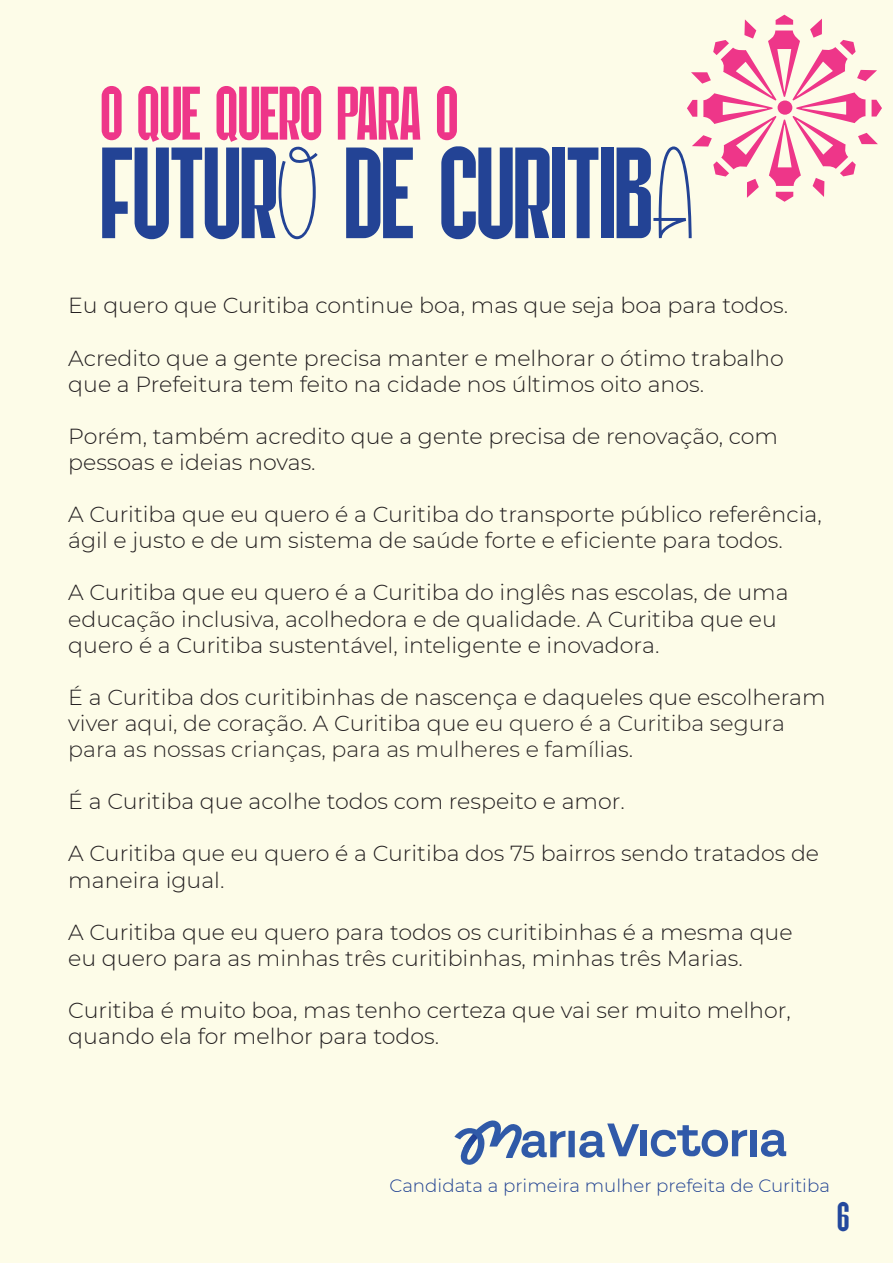
<style>
.page{position:relative;width:893px;height:1263px;background:#fdfce8}
.page>*{position:absolute;margin:0;border:0;box-sizing:border-box;transform-origin:0 0}
.t1{font:129.45px "Aalto Display Personal use";color:#234395}
.t2{font:75.6px "Aalto Display Personal use";color:#ee3689}
.t3{font:41.1px "Aalto Display Personal use";color:#23489d}
.t4{font:300 21.75px/26.1px "Montserrat";color:#231f20}
.t5{font:300 18px "Montserrat";color:#214292}
.s1{color:rgb(35 31 32/.97)}
</style>
<div class="page">
<svg style="left:687px;top:15px;width:195px;height:187px"></svg>
<div style="left:640px;top:1130px;width:7px;height:26px;background:#315aa9"></div>
<svg style="left:651px;top:1125px;width:96px;height:32px"></svg>
<div style="left:750px;top:1130px;width:6px;height:26px;background:#315aa9"></div>
<svg style="left:761px;top:1130px;width:25px;height:27px"></svg>
<svg style="left:454px;top:1120px;width:185px;height:45px"></svg>
<h2 class="t2" style="left:101px;top:77px;width:358px">O QUE QUERO PARA O</h2>
<h1 class="t1" style="left:101px;top:131px;width:594px">FUTURO DE CURITIBA</h1>
<p class="t4" style="left:68px;top:292px;width:721px">Eu quero que Curitiba continue boa, mas que seja boa para todos.</p>
<p class="t4" style="left:68px;top:344px;width:717px">Acredito que a gente precisa manter e melhorar o ótimo trabalho que a Prefeitura tem feito na cidade nos últimos oito anos.</p>
<p class="t4" style="left:68px;top:422px;width:711px">Porém, também acredito que a gente precisa de renovação, com pessoas e ideias novas.</p>
<p class="t4" style="left:68px;top:501px;width:755px">A Curitiba que eu quero é a Curitiba do transporte público referência, ágil e justo e de um sistema de saúde forte e eficiente para todos.</p>
<p class="t4" style="left:68px;top:579px;width:722px">A Curitiba que eu quero é a Curitiba do inglês nas escolas, de uma educação inclusiva, acolhedora e de qualidade. A Curitiba que eu quero é a Curitiba sustentável, inteligente e inovadora.</p>
<p class="t4" style="left:68px;top:683px;width:759px">É a Curitiba dos curitibinhas de nascença e daqueles que escolheram viver aqui, de coração. A Curitiba que e<span class="s1">u quero é a Curitiba segura para as nossas crianças, para as mulheres e família</span>s.</p>
<p class="t4" style="left:68px;top:788px;width:558px">É a Curitiba que acolhe todos com respeito e amor.</p>
<p class="t4" style="left:68px;top:840px;width:752px">A Curitiba que eu quero é a Curitiba dos 75 bairros sendo tratados de maneira igual.</p>
<p class="t4" style="left:68px;top:918px;width:726px">A Curitiba que eu quero para todos os curitibinhas é a mesma que eu quero para as minhas três curitibinhas, minhas três Marias.</p>
<p class="t4" style="left:68px;top:997px;width:724px">Curitiba é muito boa, mas tenho certeza que vai ser muito melhor, quando ela for melhor para todos.</p>
<p class="t5" style="left:389px;top:1173px;width:442px">Candidata a primeira mulher prefeita de Curitiba</p>
<h3 class="t3" style="left:837px;top:1197px;width:13px">6</h3>
</div>
